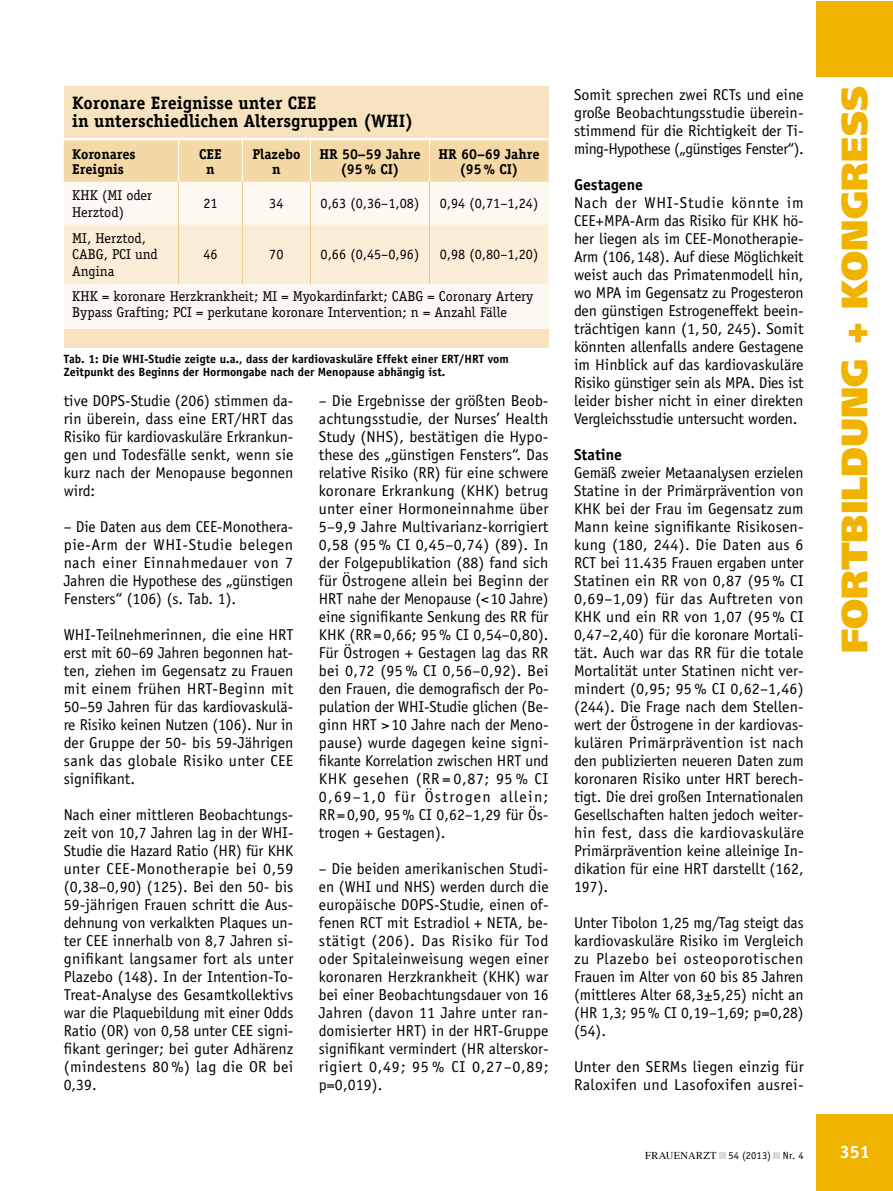
<style>
.page{position:relative;width:893px;height:1191px;background:#fff}
.page>*{position:absolute;margin:0;border:0;box-sizing:border-box;transform-origin:0 0}
.t1{font:900 36.75px "Frutiger LT Std";color:#f0b400}
.t2{font:700 18px/18px "Officina Serif Std";color:#000}
.t3{font:700 18px "Officina Sans Std";color:#fff}
.t4{font:15.75px/18px "Officina Sans Std";color:#000;text-align:justify}
.t5{font:700 15.75px "Officina Sans Std";color:#000}
.t6{font:14.25px/16.5px "Officina Serif Std";color:#000}
.t7{font:700 14.25px/15px "Officina Serif Std";color:#000;text-align:center}
.t8{font:700 12px/13.5px "Officina Sans Std";color:#000}
.t9{font:10.5px "Officina Sans Std";letter-spacing:.015em;color:#000}
.s1{font-family:"Times"}
</style>
<div class="page">
<div style="left:816px;top:1114px;width:76px;height:77px;background:#f0b400"></div>
<div style="left:816px;top:1px;width:76px;height:76px;background:#f0b400"></div>
<div style="left:64px;top:140px;width:485px;height:190px;background:#fdf9f2"></div>
<div style="left:64px;top:140px;width:485px;height:42px;background:#f4d8a5"></div>
<div style="left:64px;top:225px;width:485px;height:59px;background:#fbeed9"></div>
<hr style="left:178px;top:182px;width:1px;height:43px;background:#efc77e">
<hr style="left:242px;top:182px;width:1px;height:43px;background:#efc77e">
<hr style="left:310px;top:182px;width:1px;height:43px;background:#efc77e">
<hr style="left:178px;top:225px;width:1px;height:59px;background:#efc77e">
<hr style="left:242px;top:225px;width:1px;height:59px;background:#efc77e">
<hr style="left:310px;top:225px;width:1px;height:59px;background:#efc77e">
<hr style="left:178px;top:140px;width:1px;height:42px;background:#fff">
<hr style="left:242px;top:140px;width:1px;height:42px;background:#fff">
<hr style="left:310px;top:140px;width:1px;height:42px;background:#fff">
<hr style="left:429px;top:140px;width:1px;height:42px;background:#fff">
<hr style="left:429px;top:182px;width:1px;height:43px;background:#efc77e">
<hr style="left:429px;top:225px;width:1px;height:59px;background:#efc77e">
<div style="left:64px;top:86px;width:485px;height:51px;background:#f7e3bf"></div>
<div style="left:64px;top:330px;width:485px;height:18px;background:#f7e3bf"></div>
<svg style="left:719px;top:1152px;width:6px;height:6px"></svg>
<svg style="left:774px;top:1152px;width:6px;height:6px"></svg>
<p class="t2" style="left:72px;top:94px;width:343px">Koronare Ereignisse unter CEE<br>in unterschiedlichen Altersgruppen (WHI)</p>
<p class="t7" style="left:72px;top:146px;width:65px;text-align:left">Koronares<br>Ereignis</p>
<p class="t7" style="left:199px;top:146px;width:24px">CEE n</p>
<p class="t7" style="left:252px;top:146px;width:50px">Plazebo n</p>
<p class="t7" style="left:319px;top:146px;width:103px">HR 50–59 Jahre (95% CI)</p>
<p class="t7" style="left:438px;top:146px;width:103px">HR 60–69 Jahre (95% CI)</p>
<p class="t6" style="left:72px;top:187px;width:81px">KHK (MI oder<br>Herztod)</p>
<p class="t6" style="left:203px;top:195px;width:16px">21</p>
<p class="t6" style="left:269px;top:195px;width:16px">34</p>
<p class="t6" style="left:321px;top:195px;width:100px">0,63 (0,36–1,08)</p>
<p class="t6" style="left:440px;top:195px;width:100px">0,94 (0,71–1,24)</p>
<p class="t6" style="left:72px;top:230px;width:87px">MI, Herztod,<br>CABG, PCI und<br>Angina</p>
<p class="t6" style="left:203px;top:246px;width:16px">46</p>
<p class="t6" style="left:269px;top:246px;width:16px">70</p>
<p class="t6" style="left:321px;top:246px;width:100px">0,66 (0,45–0,96)</p>
<p class="t6" style="left:440px;top:246px;width:100px">0,98 (0,80–1,20)</p>
<p class="t6" style="left:72px;top:288px;width:463px">KHK = koronare Herzkrankheit; MI = Myokardinfarkt; CABG = Coronary Artery<br>Bypass Grafting; PCI = perkutane koronare Intervention; n = Anzahl Fälle</p>
<p class="t8" style="left:64px;top:352px;width:447px">Tab. 1: Die WHI-Studie zeigte u.a., dass der kardiovaskuläre Effekt einer ERT/HRT vom<br>Zeitpunkt des Beginns der Hormongabe nach der Menopause abhängig ist.</p>
<p class="t4" style="left:64px;top:392px;width:231px">tive DOPS-Studie (206) stimmen da&shy;rin überein, dass eine ERT/HRT das Risiko für kardiovaskuläre Erkrankun&shy;gen und Todesfälle senkt, wenn sie kurz nach der Menopause begonnen wird:</p>
<p class="t4" style="left:64px;top:518px;width:231px">– Die Daten aus dem CEE-Monothera&shy;pie-Arm der WHI-Studie belegen nach einer Einnahmedauer von 7<br>Jahren die Hypothese des „günstigen Fensters“ (106) (s. Tab. 1).</p>
<p class="t4" style="left:64px;top:626px;width:231px">WHI-Teilnehmerinnen, die eine HRT erst mit 60–69 Jahren begonnen hat&shy;ten, ziehen im Gegensatz zu Frauen mit einem frühen HRT-Beginn mit 50–59 Jahren für das kardiovaskulä&shy;re Risiko keinen Nutzen (106). Nur in der Gruppe der 50- bis 59-Jährigen sank das globale Risiko unter CEE signifikant.</p>
<p class="t4" style="left:64px;top:806px;width:231px">Nach einer mittleren Beobachtungs&shy;zeit von 10,7 Jahren lag in der WHI-Studie die Hazard Ratio (HR) für KHK unter CEE-Monotherapie bei 0,59 (0,38–0,90) (125). Bei den 50- bis 59-jährigen Frauen schritt die Aus&shy;dehnung von verkalkten Plaques un&shy;ter CEE innerhalb von 8,7 Jahren si&shy;gnifikant langsamer fort als unter Plazebo (148). In der Intention-To-Treat-Analyse des Gesamtkollektivs war die Plaquebildung mit einer Odds Ratio (OR) von 0,58 unter CEE signi&shy;fikant geringer; bei guter Adhärenz (mindestens 80 %) lag die OR bei 0,39.</p>
<p class="t4" style="left:319px;top:392px;width:231px">– Die Ergebnisse der größten Beob&shy;achtungsstudie, der Nurses’ Health Study (NHS), bestätigen die Hypo&shy;these des „günstigen Fensters“. Das relative Risiko (RR) für eine schwere koronare Erkrankung (KHK) betrug unter einer Hormoneinnahme über 5–9,9 Jahre Multivarianz-korrigiert 0,58 (95% CI 0,45–0,74) (89). In der Folgepublikation (88) fand sich für Östrogene allein bei Beginn der HRT nahe der Menopause (&lt;10 Jahre) eine signifikante Senkung des RR für KHK (RR =0,66; 95% CI 0,54–0,80).<br>Für Östrogen + Gestagen lag das RR bei 0,72 (95 % CI 0,56–0,92). Bei den Frauen, die demografisch der Po&shy;pulation der WHI-Studie glichen (Be&shy;ginn HRT &gt; 10 Jahre nach der Meno&shy;pause) wurde dagegen keine signi&shy;fikante Korrelation zwischen HRT und KHK gesehen (RR = 0,87; 95 % CI 0,69–1,0 für Östrogen allein; RR =0,90, 95% CI 0,62–1,29 für Ös&shy;trogen + Gestagen).</p>
<p class="t4" style="left:319px;top:860px;width:231px">– Die beiden amerikanischen Studi&shy;en (WHI und NHS) werden durch die europäische DOPS-Studie, einen of&shy;fenen RCT mit Estradiol + NETA, be&shy;stätigt (206). Das Risiko für Tod oder Spitaleinweisung wegen einer koronaren Herzkrankheit (KHK) war bei einer Beobachtungsdauer von 16<br>Jahren (davon 11 Jahre unter ran&shy;domisierter HRT) in der HRT-Gruppe signifikant vermindert (HR alterskor&shy;rigiert 0,49; 95 % CI 0,27–0,89; p=0,019).</p>
<p class="t4" style="left:574px;top:86px;width:231px">Somit sprechen zwei RCTs und eine große Beobachtungsstudie überein&shy;stimmend für die Richtigkeit der Ti&shy;ming-Hypothese („günstiges Fenster“).</p>
<p class="t5" style="left:574px;top:175px;width:71px">Gestagene</p>
<p class="t4" style="left:574px;top:194px;width:231px">Nach der WHI-Studie könnte im CEE +MPA-Arm das Risiko für KHK hö&shy;her liegen als im CEE-Monotherapie-Arm (106,148). Auf diese Möglichkeit weist auch das Primatenmodell hin, wo MPA im Gegensatz zu Progesteron den günstigen Estrogeneffekt beein&shy;trächtigen kann (1,50, 245). Somit könnten allenfalls andere Gestagene im Hinblick auf das kardiovaskuläre Risiko günstiger sein als MPA. Dies ist leider bisher nicht in einer direkten Vergleichsstudie untersucht worden.</p>
<p class="t5" style="left:574px;top:445px;width:50px">Statine</p>
<p class="t4" style="left:574px;top:464px;width:231px">Gemäß zweier Metaanalysen erzielen Statine in der Primärprävention von KHK bei der Frau im Gegensatz zum Mann keine signifikante Risikosen&shy;kung (180, 244). Die Daten aus 6<br>RCT bei 11.435 Frauen ergaben unter Statinen ein RR von 0,87 (95% CI 0,69–1,09) für das Auftreten von KHK und ein RR von 1,07 (95% CI 0,47–2,40) für die koronare Mortali&shy;tät. Auch war das RR für die totale Mortalität unter Statinen nicht ver&shy;mindert (0,95; 95% CI 0,62–1,46) (244). Die Frage nach dem Stellen&shy;wert der Östrogene in der kardiovas&shy;kulären Primärprävention ist nach den publizierten neueren Daten zum koronaren Risiko unter HRT berech&shy;tigt. Die drei großen Internationalen Gesellschaften halten jedoch weiter&shy;hin fest, dass die kardiovaskuläre Primärprävention keine alleinige In&shy;dikation für eine HRT darstellt (162, 197).</p>
<p class="t4" style="left:574px;top:914px;width:231px">Unter Tibolon 1,25 mg/Tag steigt das kardiovaskuläre Risiko im Vergleich zu Plazebo bei osteoporotischen Frauen im Alter von 60 bis 85 Jahren (mittleres Alter 68,3±5,25) nicht an (HR 1,3; 95% CI 0,19–1,69; p=0,28) (54).</p>
<p class="t4" style="left:574px;top:1058px;width:231px">Unter den SERMs liegen einzig für<br>Raloxifen und Lasofoxifen ausrei-</p>
<h1 class="t1" style="left:832px;top:653px;width:568px;rotate:-90deg">FORTBILDUNG + KONGRESS</h1>
<p class="t9" style="left:645px;top:1149px;width:160px"><span class="s1">FRAUENARZT</span> 54 (2013) Nr. 4</p>
<p class="t3" style="left:840px;top:1140px;width:32px">351</p>
</div>
